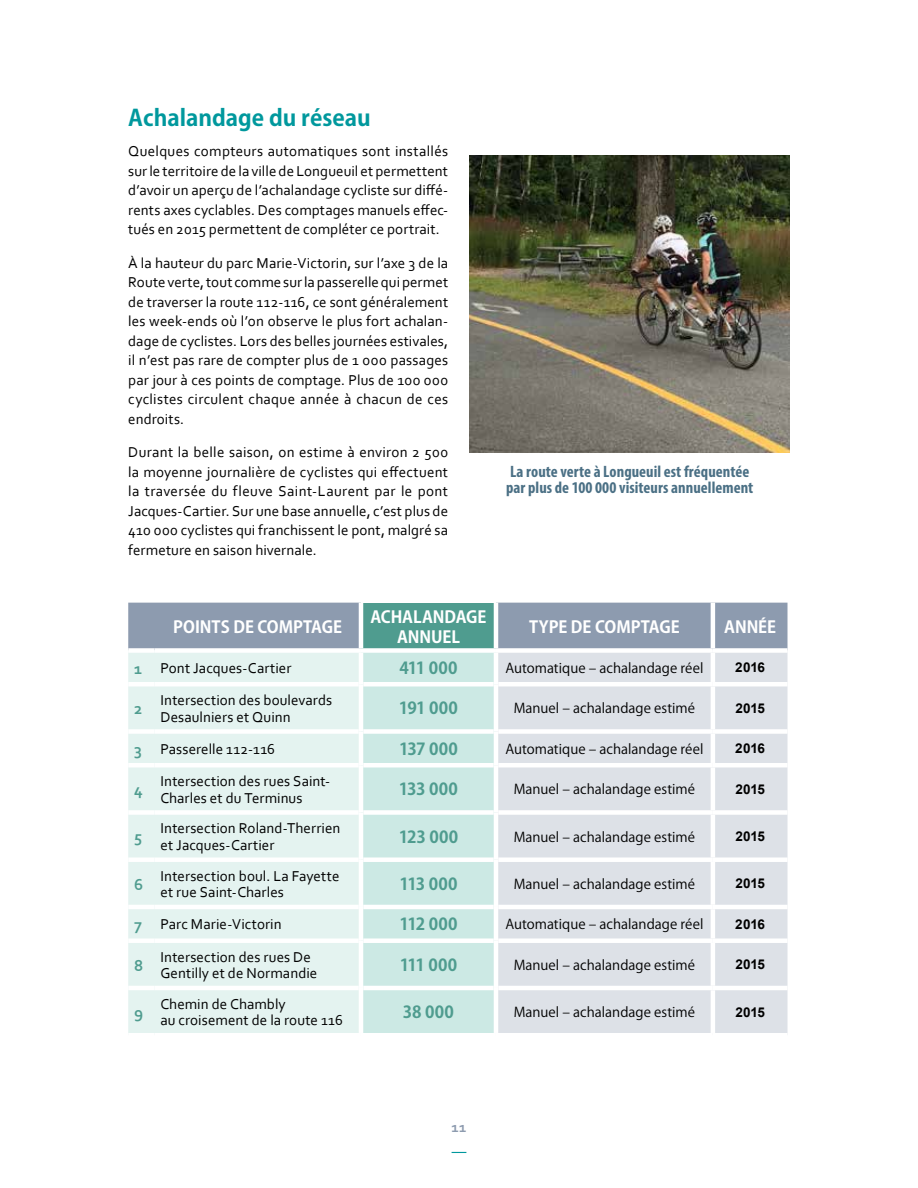
<style>
.page{position:relative;width:918px;height:1188px;background:#fff}
.page>*{position:absolute;margin:0;border:0;box-sizing:border-box;transform-origin:0 0}
.t1{font:700 22.5px "Koz Go Pro";color:#00989d}
.t2{font:700 condensed 16.5px/16.5px "Myriad Pro";letter-spacing:.005em;color:#4b7085}
.t3{font:700 16.5px "Koz Go Pro";letter-spacing:.01em;color:#4f9c8f}
.t4{font:700 16.5px "Koz Go Pro";letter-spacing:-.005em;color:#fff}
.t5{font:700 16.5px "Corbel";color:#4f9c8f}
.t6{font:15px/19.5px "Corbel";letter-spacing:.005em;color:#000}
.t7{font:700 15px "Corbel";color:#8d9baf}
.t8{font:13.5px "Koz Go Pro";color:#000}
.t9{font:700 13.5px "Arial";letter-spacing:-.01em;color:#000}
.s1{font-weight:700;font-size:16.5px;color:#4f9c8f}
</style>
<div class="page">
<svg style="left:452px;top:1152px;width:14px;height:1px"></svg>
<div style="left:128px;top:603px;width:660px;height:45px;background:#8d9baf"></div>
<div style="left:361px;top:603px;width:135px;height:47px;background:#4f9c8f"></div>
<div style="left:128px;top:653px;width:231px;height:380px;background:#e4f3f0"></div>
<div style="left:363px;top:653px;width:131px;height:380px;background:#cce9e4"></div>
<div style="left:498px;top:653px;width:290px;height:380px;background:#dde1e7"></div>
<hr style="left:359px;top:603px;width:4px;height:45px;background:#fff">
<hr style="left:494px;top:603px;width:4px;height:45px;background:#fff">
<hr style="left:711px;top:603px;width:4px;height:45px;background:#fff">
<hr style="left:363px;top:682px;width:131px;height:4px;background:#fff">
<div style="left:363px;top:729px;width:131px;height:5px;background:#fff"></div>
<hr style="left:363px;top:763px;width:131px;height:4px;background:#fff">
<hr style="left:363px;top:905px;width:131px;height:4px;background:#fff">
<div style="left:363px;top:938px;width:131px;height:5px;background:#fff"></div>
<div style="left:363px;top:810px;width:131px;height:5px;background:#fff"></div>
<div style="left:363px;top:857px;width:131px;height:5px;background:#fff"></div>
<hr style="left:363px;top:986px;width:131px;height:4px;background:#fff">
<hr style="left:711px;top:653px;width:4px;height:29px;background:#fff">
<hr style="left:711px;top:734px;width:4px;height:29px;background:#fff">
<hr style="left:711px;top:909px;width:4px;height:29px;background:#fff">
<hr style="left:711px;top:686px;width:4px;height:43px;background:#fff">
<hr style="left:711px;top:767px;width:4px;height:43px;background:#fff">
<hr style="left:711px;top:815px;width:4px;height:42px;background:#fff">
<hr style="left:711px;top:862px;width:4px;height:43px;background:#fff">
<hr style="left:711px;top:943px;width:4px;height:43px;background:#fff">
<hr style="left:711px;top:990px;width:4px;height:43px;background:#fff">
<hr style="left:498px;top:905px;width:215px;height:4px;background:#fff">
<hr style="left:713px;top:905px;width:75px;height:4px;background:#fff">
<hr style="left:498px;top:682px;width:215px;height:4px;background:#fff">
<hr style="left:713px;top:682px;width:75px;height:4px;background:#fff">
<div style="left:498px;top:729px;width:215px;height:5px;background:#fff"></div>
<hr style="left:498px;top:763px;width:215px;height:4px;background:#fff">
<div style="left:498px;top:938px;width:215px;height:5px;background:#fff"></div>
<div style="left:713px;top:729px;width:75px;height:5px;background:#fff"></div>
<hr style="left:713px;top:763px;width:75px;height:4px;background:#fff">
<div style="left:713px;top:938px;width:75px;height:5px;background:#fff"></div>
<div style="left:498px;top:810px;width:215px;height:5px;background:#fff"></div>
<div style="left:713px;top:810px;width:75px;height:5px;background:#fff"></div>
<div style="left:498px;top:857px;width:215px;height:5px;background:#fff"></div>
<div style="left:713px;top:857px;width:75px;height:5px;background:#fff"></div>
<hr style="left:498px;top:986px;width:215px;height:4px;background:#fff">
<hr style="left:713px;top:986px;width:75px;height:4px;background:#fff">
<hr style="left:128px;top:905px;width:26px;height:4px;background:#fff">
<hr style="left:154px;top:905px;width:205px;height:4px;background:#fff">
<hr style="left:128px;top:682px;width:26px;height:4px;background:#fff">
<hr style="left:154px;top:682px;width:205px;height:4px;background:#fff">
<div style="left:128px;top:729px;width:26px;height:5px;background:#fff"></div>
<div style="left:154px;top:729px;width:205px;height:5px;background:#fff"></div>
<hr style="left:128px;top:763px;width:26px;height:4px;background:#fff">
<hr style="left:154px;top:763px;width:205px;height:4px;background:#fff">
<div style="left:128px;top:938px;width:26px;height:5px;background:#fff"></div>
<div style="left:154px;top:938px;width:205px;height:5px;background:#fff"></div>
<div style="left:128px;top:810px;width:26px;height:5px;background:#fff"></div>
<div style="left:154px;top:810px;width:205px;height:5px;background:#fff"></div>
<div style="left:128px;top:857px;width:26px;height:5px;background:#fff"></div>
<div style="left:154px;top:857px;width:205px;height:5px;background:#fff"></div>
<hr style="left:128px;top:986px;width:26px;height:4px;background:#fff">
<hr style="left:154px;top:986px;width:205px;height:4px;background:#fff">
<div style="left:361px;top:648px;width:135px;height:5px;background:#fff"></div>
<img style="left:470px;top:156px;width:320px;height:297px">
<h1 class="t1" style="left:128px;top:103px;width:244px">ACHALANDAGE DU RÉSEAU</h1>
<p class="t6" style="left:128px;top:141px;width:321px;text-align:justify">Quelques compteurs automatiques sont installés sur le territoire de la ville de Longueuil et permettent d’avoir un aperçu de l’achalandage cycliste sur diffé&shy;rents axes cyclables. Des comptages manuels effec&shy;tués en 2015 permettent de compléter ce portrait.</p>
<p class="t6" style="left:128px;top:253px;width:321px;text-align:justify">À la hauteur du parc Marie-Victorin, sur l’axe 3 de la Route verte, tout comme sur la passerelle qui permet de traverser la route 112-116, ce sont généralement les week-ends où l’on observe le plus fort achalan&shy;dage de cyclistes. Lors des belles journées estivales, il n’est pas rare de compter plus de 1 000 passages par jour à ces points de comptage. Plus de 100 000 cyclistes circulent chaque année à chacun de ces endroits.</p>
<p class="t6" style="left:128px;top:442px;width:321px;text-align:justify">Durant la belle saison, on estime à environ 2 500 la moyenne journalière de cyclistes qui effectuent la traversée du fleuve Saint-Laurent par le pont Jacques-Cartier. Sur une base annuelle, c’est plus de 410 000 cyclistes qui franchissent le pont, malgré sa fermeture en saison hivernale.</p>
<p class="t2" style="left:506px;top:463px;width:249px">La route verte à Longueuil est fréquentée par plus de 100 000 visiteurs annuellement</p>
<p class="t4" style="left:173px;top:617px;width:170px">POINTS DE COMPTAG E</p>
<p class="t4" style="left:370px;top:607px;width:22px">ACHALAN</p>
<p class="t4" style="left:444px;top:607px;width:44px">DAG E</p>
<p class="t4" style="left:397px;top:626px;width:12px">ANN</p>
<p class="t4" style="left:431px;top:626px;width:26px">UEL</p>
<p class="t4" style="left:529px;top:617px;width:152px">TYPE DE COMPTAG E</p>
<p class="t4" style="left:724px;top:617px;width:53px">ANN ÉE</p>
<p class="t6" style="left:134px;top:658px;width:159px"><span class="s1">1</span> Pont Jacques-Cartier</p>
<p class="t3" style="left:399px;top:657px;width:60px">411 000</p>
<p class="t8" style="left:505px;top:659px;width:199px">Automatique – achalandage réel</p>
<p class="t9" style="left:735px;top:659px;width:31px">2016</p>
<p class="t5" style="left:134px;top:698px;width:10px">2</p>
<p class="t6" style="left:160px;top:692px;width:173px;line-height:16.5px">Intersection des boulevards<br>Desaulniers et Quinn</p>
<p class="t3" style="left:399px;top:698px;width:61px">191 000</p>
<p class="t8" style="left:514px;top:700px;width:183px">Manuel – achalandage estimé</p>
<p class="t9" style="left:735px;top:699px;width:31px">2015</p>
<p class="t6" style="left:134px;top:739px;width:142px"><span class="s1">3</span> Passerelle 112-116</p>
<p class="t3" style="left:399px;top:738px;width:60px">137 000</p>
<p class="t8" style="left:505px;top:740px;width:199px">Automatique – achalandage réel</p>
<p class="t9" style="left:735px;top:740px;width:31px">2016</p>
<p class="t5" style="left:134px;top:779px;width:10px">4</p>
<p class="t6" style="left:160px;top:773px;width:171px;line-height:16.5px">Intersection des rues Saint-<br>Charles et du Terminus</p>
<p class="t3" style="left:399px;top:779px;width:60px">133 000</p>
<p class="t8" style="left:514px;top:781px;width:183px">Manuel – achalandage estimé</p>
<p class="t9" style="left:735px;top:780px;width:31px">2015</p>
<p class="t5" style="left:134px;top:827px;width:10px">5</p>
<p class="t6" style="left:160px;top:820px;width:182px;line-height:16.5px">Intersection Roland-Therrien et Jacques-Cartier</p>
<p class="t3" style="left:399px;top:826px;width:61px">123 000</p>
<p class="t8" style="left:514px;top:828px;width:183px">Manuel – achalandage estimé</p>
<p class="t9" style="left:735px;top:827px;width:31px">2015</p>
<p class="t5" style="left:134px;top:874px;width:11px">6</p>
<p class="t6" style="left:160px;top:867px;width:181px;line-height:16.5px">Intersection boul. La Fayette et rue Saint-Charles</p>
<p class="t3" style="left:399px;top:873px;width:60px">113 000</p>
<p class="t8" style="left:514px;top:875px;width:183px">Manuel – achalandage estimé</p>
<p class="t9" style="left:735px;top:875px;width:31px">2015</p>
<p class="t6" style="left:134px;top:914px;width:149px"><span class="s1">7</span> Parc Marie-Victorin</p>
<p class="t3" style="left:400px;top:914px;width:59px">112 000</p>
<p class="t8" style="left:505px;top:916px;width:199px">Automatique – achalandage réel</p>
<p class="t9" style="left:735px;top:915px;width:31px">2016</p>
<p class="t5" style="left:134px;top:955px;width:11px">8</p>
<p class="t6" style="left:160px;top:948px;width:158px;line-height:16.5px">Intersection des rues De<br>Gentilly et de Normandie</p>
<p class="t3" style="left:400px;top:954px;width:59px">111 000</p>
<p class="t8" style="left:514px;top:956px;width:183px">Manuel – achalandage estimé</p>
<p class="t9" style="left:735px;top:956px;width:31px">2015</p>
<p class="t5" style="left:134px;top:1002px;width:11px">9</p>
<p class="t6" style="left:160px;top:995px;width:184px;line-height:16.5px">Chemin de Chambly<br>au croisement de la route 116</p>
<p class="t3" style="left:403px;top:1002px;width:52px">38 000</p>
<p class="t8" style="left:514px;top:1003px;width:183px">Manuel – achalandage estimé</p>
<p class="t9" style="left:735px;top:1003px;width:31px">2015</p>
<p class="t7" style="left:452px;top:1117px;width:16px">11</p>
</div>
